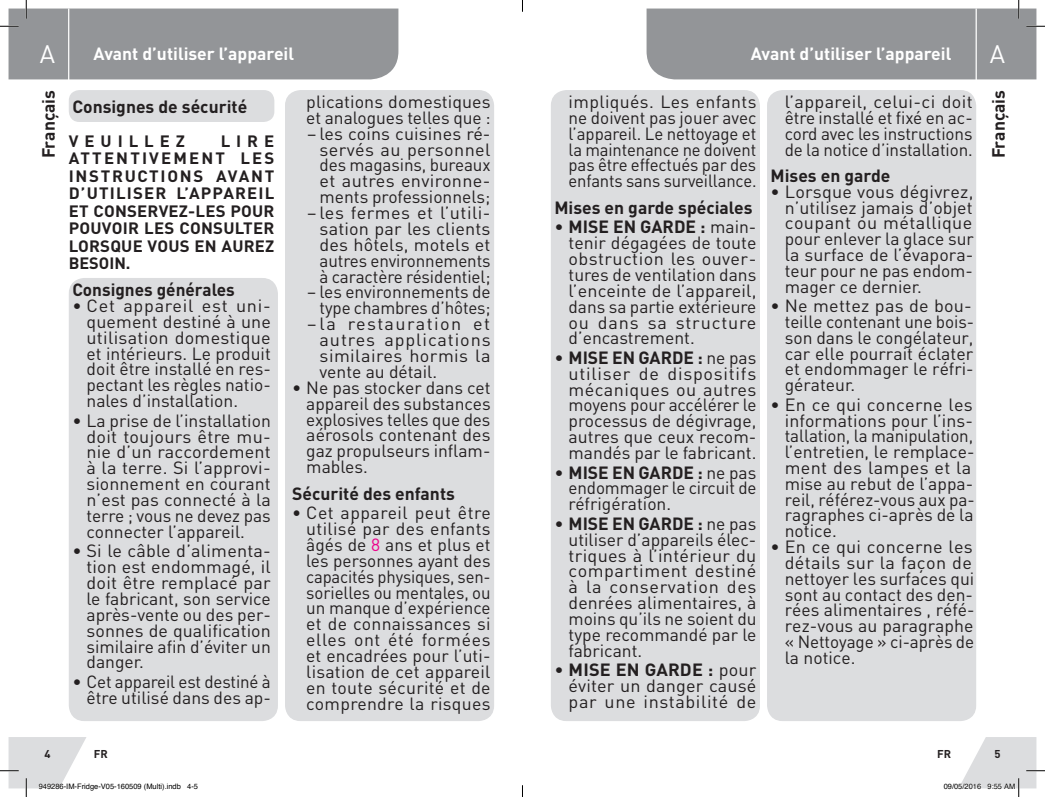
<style>
.page{position:relative;width:1045px;height:797px;background:#fff}
.page>*{position:absolute;margin:0;border:0;box-sizing:border-box;transform-origin:0 0}
.Body{font:25px "DIN";color:#fff}
.Large_Text__3_2_mm{font:17.5px/15.9px "DIN";color:#231f20;text-align:justify}
.Hyphens{font:17.5px/15.9px "DIN";letter-spacing:-.005em;color:#231f20;text-align:justify}
.Headline-02_SB{font:700 17.5px "DIN";color:#231f20}
.Headline-01-Left{font:700 17.5px "DIN";color:#fff}
.Headline-01-Right{font:700 17.5px "DIN";color:#fff}
.Large_Text__3_2_mm-2{font:700 17.5px "DIN";color:#231f20}
.Large_Text__3_2_mm-3{font:700 16.25px/17.5px "DIN";letter-spacing:.01em;color:#231f20;text-align:justify}
.Large_Text__3_2_mm-4{font:700 16.25px "DIN";letter-spacing:.355em;color:#231f20}
.t1{font:700 11.25px "DIN";color:#231f20}
.t2{font:7.5px "Helvetica";color:#000}
.s1{color:#ed028c}
.s2{font-weight:700}
</style>
<div class="page">
<div style="left:69px;top:278px;width:208px;height:442px;background:#dcdddf;border-radius:15px"></div>
<div style="left:69px;top:278px;width:209px;height:443px;border:1px solid #dcdddf;border-radius:15px"></div>
<div style="left:286px;top:91px;width:207px;height:629px;background:#dcdddf;border-radius:15px"></div>
<div style="left:285px;top:90px;width:209px;height:631px;border:1px solid #dcdddf;border-radius:15px"></div>
<div style="left:69px;top:90px;width:205px;height:32px;background:#dcdddf;border-radius:11px"></div>
<div style="left:551px;top:91px;width:208px;height:629px;background:#dcdddf;border-radius:15px"></div>
<div style="left:551px;top:90px;width:209px;height:631px;border:1px solid #dcdddf;border-radius:15px"></div>
<div style="left:767px;top:91px;width:208px;height:629px;background:#dcdddf;border-radius:15px"></div>
<div style="left:767px;top:90px;width:209px;height:631px;border:1px solid #dcdddf;border-radius:15px"></div>
<svg style="left:0;top:0;width:398px;height:79px;background:#a1a3a5"></svg>
<svg style="left:646px;top:0;width:399px;height:79px;background:#a2a4a6"></svg>
<svg style="left:0;top:737px;width:86px;height:60px"></svg>
<svg style="left:960px;top:737px;width:85px;height:60px"></svg>
<svg style="left:522px;top:785px;width:1px;height:12px"></svg>
<p class="Body" style="left:40px;top:38px;width:17px">A</p>
<p class="Headline-01-Left" style="left:94px;top:42px;width:202px">Avant d’utiliser l’appareil</p>
<p class="Headline-02_SB" style="left:37px;top:158px;width:70px;rotate:-90deg">Français</p>
<p class="Headline-02_SB" style="left:72px;top:95px;width:176px">Consignes de sécurité</p>
<p class="Large_Text__3_2_mm-4" style="left:69px;top:130px;width:118px">VEUILLEZ</p>
<p class="Large_Text__3_2_mm-3" style="left:69px;top:131px;width:207px;text-indent:152px">LIRE ATTENTIVEMENT LES INSTRUCTIONS AVANT D’UTILISER L’APPAREIL ET CONSERVEZ-LES POUR POUVOIR LES CONSULTER LORSQUE VOUS EN AUREZ BESOIN.</p>
<p class="Large_Text__3_2_mm-2" style="left:72px;top:278px;width:164px">Consignes générales</p>
<p class="Large_Text__3_2_mm" style="left:86px;top:297px;width:186px;text-indent:-14px">• Cet appareil est uni&shy;quement destiné à une utilisation domestique et intérieurs. Le produit doit être installé en res&shy;pectant les règles natio&shy;nales d’installation.</p>
<p class="Large_Text__3_2_mm" style="left:86px;top:412px;width:186px;text-indent:-14px">• La prise de l’installation doit toujours être mu&shy;nie d’un raccordement à la terre. Si l’approvi&shy;sionnement en courant n’est pas connecté à la terre ; vous ne devez pas connecter l’appareil.</p>
<p class="Large_Text__3_2_mm" style="left:86px;top:542px;width:186px;text-indent:-14px">• Si le câble d’alimenta&shy;tion est endommagé, il doit être remplacé par le fabricant, son service après-vente ou des per&shy;sonnes de qualification similaire afin d’éviter un danger.</p>
<p class="Large_Text__3_2_mm" style="left:72px;top:673px;width:200px;text-align:right">• Cet appareil est destiné à être utilisé dans des ap-</p>
<p class="Large_Text__3_2_mm" style="left:306px;top:93px;width:186px">plications domestiques et analogues telles que :</p>
<p class="Hyphens" style="left:319px;top:125px;width:172px;text-indent:-13px">– les coins cuisines ré&shy;servés au personnel des magasins, bureaux et autres environne&shy;ments professionnels;</p>
<p class="Hyphens" style="left:319px;top:204px;width:173px;text-indent:-12px">– les fermes et l’utili&shy;sation par les clients des hôtels, motels et autres environnements à caractère résidentiel;</p>
<p class="Hyphens" style="left:307px;top:284px;width:185px;text-align:right">– les environnements de type chambres d’hôtes;</p>
<p class="Hyphens" style="left:319px;top:315px;width:173px;text-indent:-12px">–la restauration et autres applications similaires hormis la vente au détail.</p>
<p class="Large_Text__3_2_mm" style="left:306px;top:379px;width:186px;text-indent:-14px">• Ne pas stocker dans cet appareil des substances explosives telles que des aérosols contenant des gaz propulseurs inflam&shy;mables.</p>
<p class="Headline-02_SB" style="left:292px;top:482px;width:164px">Sécurité des enfants</p>
<p class="Large_Text__3_2_mm" style="left:306px;top:504px;width:186px;text-indent:-14px">• Cet appareil peut être utilisé par des enfants âgés de <span class="s1">8</span> ans et plus et les personnes ayant des capacités physiques, sen&shy;sorielles ou mentales, ou un manque d’expérience et de connaissances si elles ont été formées et encadrées pour l’uti&shy;lisation de cet appareil en toute sécurité et de comprendre la risques</p>
<p class="Headline-01-Right" style="left:751px;top:42px;width:202px">Avant d’utiliser l’appareil</p>
<p class="Body" style="left:989px;top:38px;width:17px">A</p>
<p class="Large_Text__3_2_mm" style="left:568px;top:93px;width:189px">impliqués. Les enfants ne doivent pas jouer avec l’appareil. Le nettoyage et la maintenance ne doivent pas être effectués par des enfants sans surveillance.</p>
<p class="Headline-02_SB" style="left:554px;top:196px;width:200px">Mises en garde spéciales</p>
<p class="Large_Text__3_2_mm" style="left:568px;top:219px;width:189px;text-indent:-14px">• <span class="s2">MISE EN GARDE :</span> main&shy;tenir dégagées de toute obstruction les ouver&shy;tures de ventilation dans l’enceinte de l’appareil, dans sa partie extérieure ou dans sa structure d’encastrement.</p>
<p class="Large_Text__3_2_mm" style="left:568px;top:349px;width:189px;text-indent:-14px">• <span class="s2">MISE EN GARDE :</span> ne pas utiliser de dispositifs mécaniques ou autres moyens pour accélérer le processus de dégivrage, autres que ceux recom&shy;mandés par le fabricant.</p>
<p class="Large_Text__3_2_mm" style="left:568px;top:464px;width:189px;text-indent:-14px">• <span class="s2">MISE EN GARDE :</span> ne pas endommager le circuit de réfrigération.</p>
<p class="Large_Text__3_2_mm" style="left:568px;top:515px;width:189px;text-indent:-14px">• <span class="s2">MISE EN GARDE :</span> ne pas utiliser d’appareils élec&shy;triques à l’intérieur du compartiment destiné à la conservation des denrées alimentaires, à moins qu’ils ne soient du type recommandé par le fabricant.</p>
<p class="Large_Text__3_2_mm" style="left:568px;top:661px;width:189px;text-indent:-14px">• <span class="s2">MISE EN GARDE :</span> pour éviter un danger causé par une instabilité de</p>
<p class="Large_Text__3_2_mm" style="left:785px;top:93px;width:189px">l’appareil, celui-ci doit être installé et fixé en ac&shy;cord avec les instructions de la notice d’installation.</p>
<p class="Headline-02_SB" style="left:770px;top:164px;width:121px">Mises en garde</p>
<p class="Large_Text__3_2_mm" style="left:785px;top:183px;width:190px;text-indent:-14px">• Lorsque vous dégivrez, n’utilisez jamais d’objet coupant ou métallique pour enlever la glace sur la surface de l’évapora&shy;teur pour ne pas endom&shy;mager ce dernier.</p>
<p class="Large_Text__3_2_mm" style="left:785px;top:297px;width:191px;text-indent:-14px">• Ne mettez pas de bou&shy;teille contenant une bois&shy;son dans le congélateur, car elle pourrait éclater et endommager le réfri&shy;gérateur.</p>
<p class="Large_Text__3_2_mm" style="left:785px;top:396px;width:192px;text-align:left;text-indent:-14px">• En ce qui concerne les informations pour l’ins&shy;tallation, la manipulation, l’entretien, le remplace&shy;ment des lampes et la mise au rebut de l’appa&shy;reil, référez-vous aux pa&shy;ragraphes ci-après de la notice.</p>
<p class="Large_Text__3_2_mm" style="left:785px;top:538px;width:191px;text-align:left;text-indent:-14px">• En ce qui concerne les détails sur la façon de nettoyer les surfaces qui sont au contact des den&shy;rées alimentaires , réfé&shy;rez-vous au paragraphe « Nettoyage » ci-après de la notice.</p>
<p class="Headline-02_SB" style="left:987px;top:158px;width:70px;rotate:-90deg">Français</p>
<p class="t1" style="left:44px;top:746px;width:8px">4</p>
<p class="t1" style="left:94px;top:746px;width:15px">FR</p>
<p class="t1" style="left:937px;top:746px;width:15px">FR</p>
<p class="t1" style="left:994px;top:746px;width:8px">5</p>
<p class="t2" style="left:39px;top:781px;width:161px">949286-IM-Fridge-V05-160509 (Multi).indb 4-5</p>
<p class="t2" style="left:943px;top:781px;width:73px">09/05/2016 9:55 AM</p>
</div>
